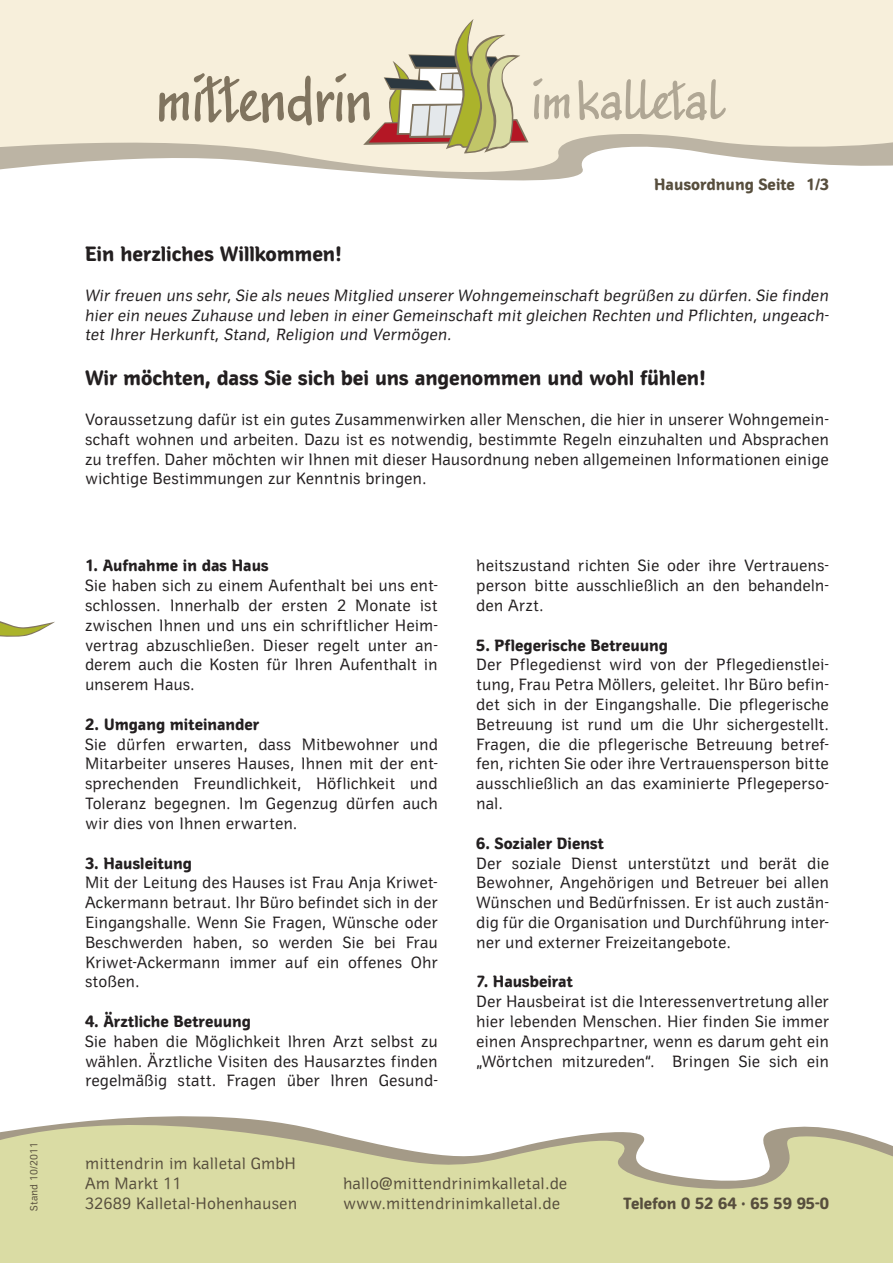
<style>
.page{position:relative;width:893px;height:1263px;background:#fff}
.page>*{position:absolute;margin:0;border:0;box-sizing:border-box;transform-origin:0 0}
.t1{font:700 21px "Joker DTC";letter-spacing:-.01em;color:#231f20}
.t2{font:16.5px/19.8px "Joker DTC";letter-spacing:-.01em;color:#231f20;text-align:justify}
.t3{font:italic 16.5px/19.8px "Joker DTC";letter-spacing:-.01em;color:#231f20;text-align:justify}
.t4{font:700 16.5px "Joker DTC";letter-spacing:-.005em;color:#231f20}
.t5{font:16.5px/19.8px "Joker DTC";color:#574e3d}
.t6{font:700 16.5px "Joker DTC";color:#574e3d}
.t7{font:10.5px "Joker DTC";color:#574e3d}
</style>
<div class="page">
<svg style="left:0;top:0;width:893px;height:180px;fill:#f7efdb"></svg>
<svg style="left:0;top:621px;width:55px;height:16px"></svg>
<svg style="left:578px;top:79px;width:148px;height:41px"></svg>
<svg style="left:159px;top:19px;width:411px;height:134px"></svg>
<svg style="left:0;top:1116px;width:893px;height:147px;fill:#dadca4"></svg>
<p class="t7" style="left:28px;top:1210px;width:70px;rotate:-90deg">Stand 10/2011</p>
<p class="t6" style="left:654px;top:174px;width:177px">Hausordnung Seite 1/3</p>
<p class="t1" style="left:85px;top:241px;width:258px">Ein herzliches Willkommen!</p>
<p class="t3" style="left:85px;top:286px;width:746px">Wir freuen uns sehr, Sie als neues Mitglied unserer Wohngemeinschaft begrüßen zu dürfen. Sie finden hier ein neues Zuhause und leben in einer Gemeinschaft mit gleichen Rechten und Pflichten, ungeach&shy;tet Ihrer Herkunft, Stand, Religion und Vermögen.</p>
<p class="t1" style="left:85px;top:365px;width:622px">Wir möchten, dass Sie sich bei uns angenommen und wohl fühlen!</p>
<p class="t2" style="left:85px;top:410px;width:746px">Voraussetzung dafür ist ein gutes Zusammenwirken aller Menschen, die hier in unserer Wohngemein&shy;schaft wohnen und arbeiten. Dazu ist es notwendig, bestimmte Regeln einzuhalten und Absprachen zu treffen. Daher möchten wir Ihnen mit dieser Hausordnung neben allgemeinen Informationen einige wichtige Bestimmungen zur Kenntnis bringen.</p>
<p class="t4" style="left:85px;top:556px;width:185px">1. Aufnahme in das Haus</p>
<p class="t2" style="left:85px;top:576px;width:354px">Sie haben sich zu einem Aufenthalt bei uns ent&shy;schlossen. Innerhalb der ersten 2 Monate ist zwischen Ihnen und uns ein schriftlicher Heim&shy;vertrag abzuschließen. Dieser regelt unter an&shy;derem auch die Kosten für Ihren Aufenthalt in unserem Haus.</p>
<p class="t4" style="left:85px;top:714px;width:176px">2. Umgang miteinander</p>
<p class="t2" style="left:85px;top:735px;width:354px">Sie dürfen erwarten, dass Mitbewohner und Mitarbeiter unseres Hauses, Ihnen mit der ent&shy;sprechenden Freundlichkeit, Höflichkeit und Toleranz begegnen. Im Gegenzug dürfen auch wir dies von Ihnen erwarten.</p>
<p class="t4" style="left:85px;top:853px;width:108px">3. Hausleitung</p>
<p class="t2" style="left:85px;top:873px;width:354px">Mit der Leitung des Hauses ist Frau Anja Kriwet-Ackermann betraut. Ihr Büro befindet sich in der Eingangshalle. Wenn Sie Fragen, Wünsche oder Beschwerden haben, so werden Sie bei Frau Kriwet-Ackermann immer auf ein offenes Ohr stoßen.</p>
<p class="t4" style="left:85px;top:1011px;width:167px">4. Ärztliche Betreuung</p>
<p class="t2" style="left:85px;top:1032px;width:354px">Sie haben die Möglichkeit Ihren Arzt selbst zu wählen. Ärztliche Visiten des Hausarztes finden regelmäßig statt. Fragen über Ihren Gesund-</p>
<p class="t2" style="left:476px;top:557px;width:354px">heitszustand richten Sie oder ihre Vertrauens&shy;person bitte ausschließlich an den behandeln&shy;den Arzt.</p>
<p class="t4" style="left:476px;top:635px;width:193px">5. Pflegerische Betreuung</p>
<p class="t2" style="left:476px;top:656px;width:354px">Der Pflegedienst wird von der Pflegedienstlei&shy;tung, Frau Petra Möllers, geleitet. Ihr Büro befin&shy;det sich in der Eingangshalle. Die pflegerische Betreuung ist rund um die Uhr sichergestellt.<br>Fragen, die die pflegerische Betreuung betref&shy;fen, richten Sie oder ihre Vertrauensperson bitte ausschließlich an das examinierte Pflegeperso&shy;nal.</p>
<p class="t4" style="left:476px;top:833px;width:129px">6. Sozialer Dienst</p>
<p class="t2" style="left:476px;top:854px;width:354px">Der soziale Dienst unterstützt und berät die Bewohner, Angehörigen und Betreuer bei allen Wünschen und Bedürfnissen. Er ist auch zustän&shy;dig für die Organisation und Durchführung inter&shy;ner und externer Freizeitangebote.</p>
<p class="t4" style="left:476px;top:971px;width:98px">7. Hausbeirat</p>
<p class="t2" style="left:476px;top:992px;width:354px">Der Hausbeirat ist die Interessenvertretung aller hier lebenden Menschen. Hier finden Sie immer einen Ansprechpartner, wenn es darum geht ein „Wörtchen mitzureden“. Bringen Sie sich ein</p>
<p class="t5" style="left:85px;top:1154px;width:213px">mittendrin im kalletal GmbH<br>Am Markt 11</p>
<p class="t5" style="left:343px;top:1174px;width:226px">hallo@mittendrinimkalletal.de www.mittendrinimkalletal.de</p>
<p class="t5" style="left:85px;top:1194px;width:214px">32689 Kalletal-Hohenhausen</p>
<p class="t6" style="left:623px;top:1193px;width:207px">Telefon 0 52 64 · 65 59 95-0</p>
</div>
